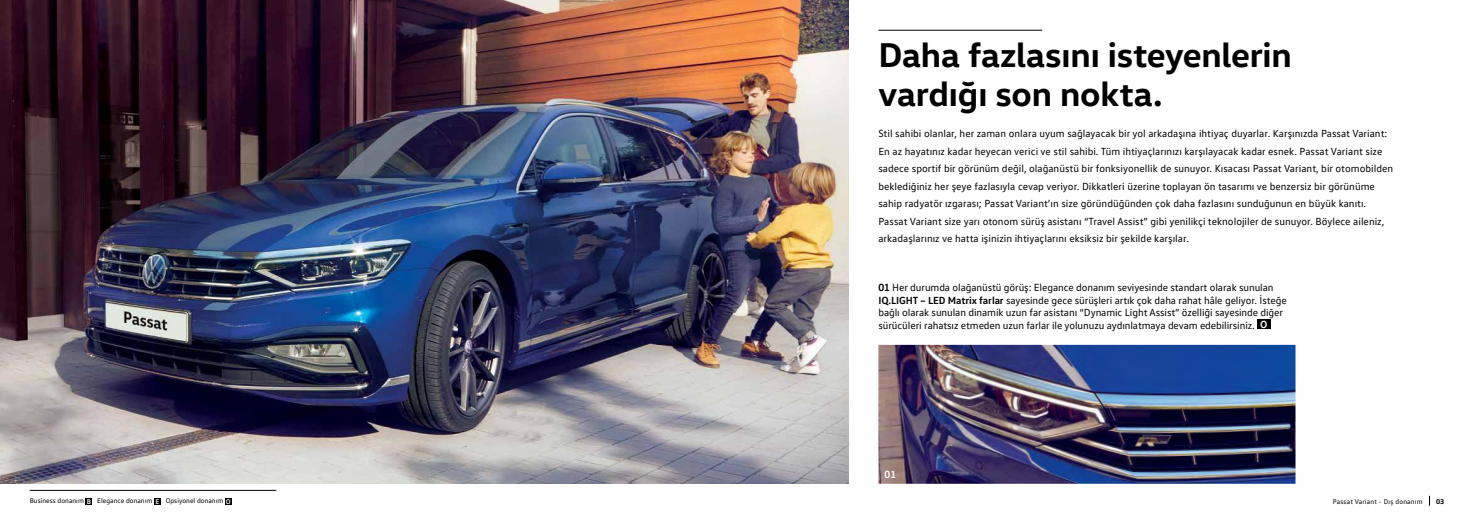
<style>
.page{position:relative;width:1474px;height:521px;background:#fff}
.page>*{position:absolute;margin:0;border:0;box-sizing:border-box;transform-origin:0 0}
.t1{font:700 35px/39.4px "VW Head";letter-spacing:-.01em;color:#000}
.t2{font:10.5px/17.5px "VW Text";color:#000}
.t3{font:700 10.5px "VW Text";color:#fff}
.t4{font:7px "VW Text";color:#000}
.t5{font:7px "VW Text";letter-spacing:.02em;color:#000}
.t6{font:700 7px "VW Head";color:#000}
.s1{font-weight:700}
.s2{font-weight:700;color:#fff}
</style>
<div class="page">
<img style="left:878px;top:345px;width:417px;height:139px">
<img style="left:0;top:0;width:848px;height:484px">
<hr style="left:878px;top:30px;width:164px;height:1px;background:#000">
<div style="left:1257px;top:319px;width:13px;height:10px;background:#000"></div>
<svg style="left:86px;top:498px;width:6px;height:6px"></svg>
<div style="left:154px;top:498px;width:7px;height:6px;background:#000"></div>
<svg style="left:225px;top:498px;width:6px;height:6px"></svg>
<hr style="left:30px;top:490px;width:246px;height:1px;background:#000">
<h1 class="t1" style="left:878px;top:33px;width:415px">Daha fazlasını isteyenlerin vardığı son nokta.</h1>
<p class="t2" style="left:878px;top:124px;width:516px">Stil sahibi olanlar, her zaman onlara uyum sağlayacak bir yol arkadaşına ihtiyaç duyarlar. Karşınızda Passat Variant:<br>En az hayatınız kadar heyecan verici ve stil sahibi. Tüm ihtiyaçlarınızı karşılayacak kadar esnek. Passat Variant size sadece sportif bir görünüm değil, olağanüstü bir fonksiyonellik de sunuyor. Kısacası Passat Variant, bir otomobilden beklediğiniz her şeye fazlasıyla cevap veriyor. Dikkatleri üzerine toplayan ön tasarımı ve benzersiz bir görünüme sahip radyatör ızgarası; Passat Variant’ın size göründüğünden çok daha fazlasını sunduğunun en büyük kanıtı.<br>Passat Variant size yarı otonom sürüş asistanı “Travel Assist” gibi yenilikçi teknolojiler de sunuyor. Böylece aileniz, arkadaşlarınız ve hatta işinizin ihtiyaçlarını eksiksiz bir şekilde karşılar.</p>
<p class="t2" style="left:878px;top:281px;width:410px;line-height:12.7px"><span class="s1">01</span> Her durumda olağanüstü görüş: Elegance donanım seviyesinde standart olarak sunulan <span class="s1">IQ.LIGHT – LED Matrix farlar</span> sayesinde gece sürüşleri artık çok daha rahat hâle geliyor. İsteğe bağlı olarak sunulan dinamik uzun far asistanı “Dynamic Light Assist” özelliği sayesinde diğer sürücüleri rahatsız etmeden uzun farlar ile yolunuzu aydınlatmaya devam edebilirsiniz. <span class="s2">O</span></p>
<p class="t3" style="left:884px;top:467px;width:13px">01</p>
<p class="t4" style="left:30px;top:496px;width:202px">Business donanım <span class="s2">B</span> Elegance donanım <span class="s2">E</span> Opsiyonel donanım <span class="s2">O</span></p>
<p class="t5" style="left:1332px;top:497px;width:91px">Passat Variant - Dış donanım</p>
<p class="t6" style="left:1435px;top:496px;width:10px">03</p>
</div>
